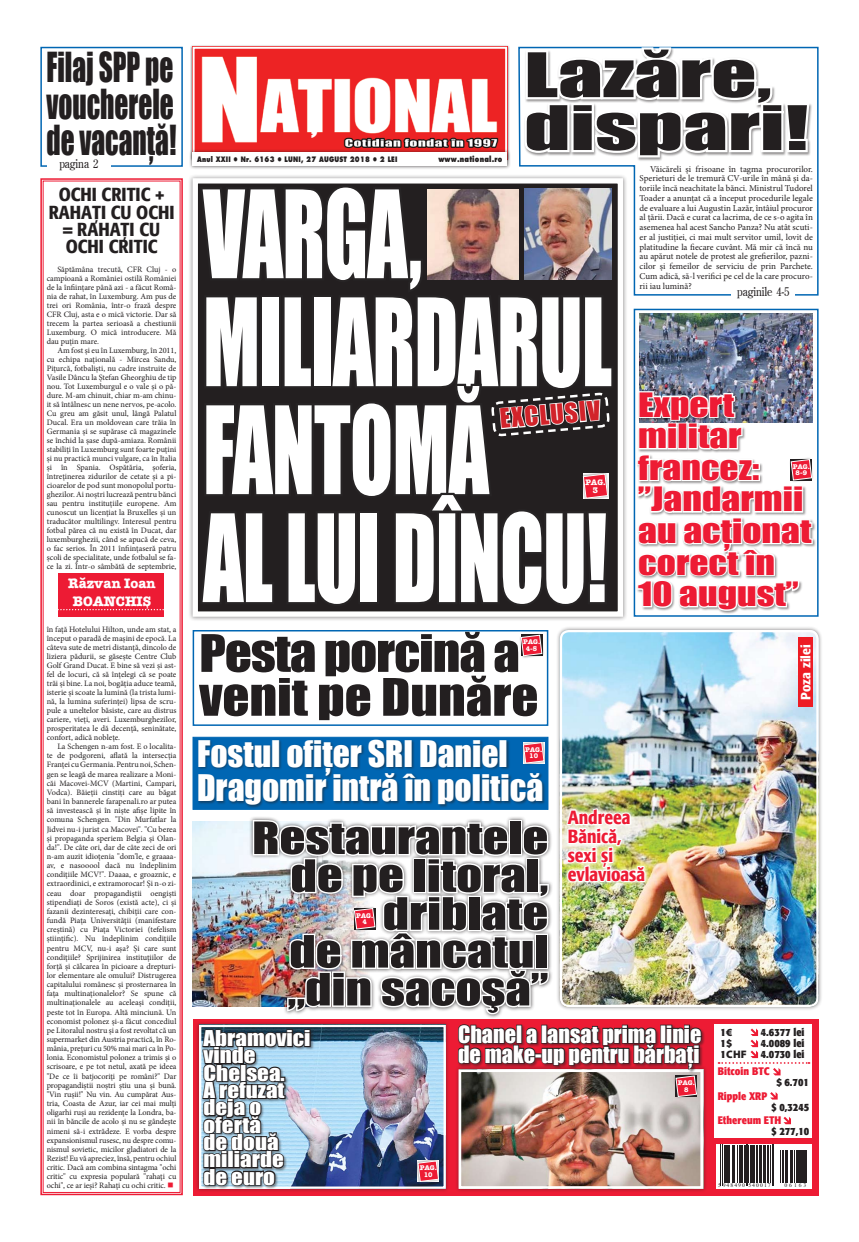
<style>
.page{position:relative;width:859px;height:1242px;background:#fff}
.page>*{position:absolute;margin:0;border:0;box-sizing:border-box;transform-origin:0 0}
.t1{font:112.27px/107.9px "Impact";letter-spacing:-.01em;color:#fff;scale:.71 1}
.t2{font:56.7px/52.9px "Impact";color:#231f20;scale:1.57 1}
.t3{font:47.7px/43.9px "Impact";letter-spacing:-.02em;color:#231f20;scale:1.11 1}
.t4{font:43.88px "Impact";color:#fff}
.t5{font:41.17px/37.9px "Impact";color:#231f20;text-align:right;scale:1.23 1}
.t6{font:38.03px/36.4px "Impact";color:#231f20;text-align:justify;scale:.72 1}
.t7{font:33.67px/34.2px "Impact";color:#fff}
.t8{font:30.83px/31.6px "Impact";color:#ed1b34;scale:1.22 1}
.t9{font:24.75px "Impact";color:#d2232a}
.t10{font:21.98px/20px "Impact";color:#fff}
.t11{font:20.02px/17.3px "Impact";color:#fff;scale:1.15 1}
.t12{font:500 condensed 18.98px/19px "R Formata";color:#ed1b34}
.t13{font:500 condensed 18.75px/17.2px "R Formata";color:#231f20;text-align:center}
.t14{font:13.65px/17.8px "American Type Writer Bold Rom";color:#fff;text-align:center}
.t15{font:500 condensed 13.42px "R Formata";color:#fff;scale:1.11 1}
.t16{font:300 12.08px "R Century";letter-spacing:-.01em;color:#231f20}
.t17{font:700 condensed 10.95px "R Formata";color:#231f20}
.t18{font:700 condensed 10.95px "R Formata";color:#ed1b34}
.t19{font:900 10.95px "Myriad Pro";color:#231f20}
.t20{font:9px/9.8px "Minion Pro";color:#231f20;text-align:justify}
.t21{font:8.25px/9.1px "Minion Pro";letter-spacing:-.005em;color:#231f20;text-align:justify}
.t22{font:7.95px "Futura Extra Bold Rom";letter-spacing:.03em;color:#231f20;scale:.8 1}
.t23{font:7.95px/7.9px "American Type Writer Bold Rom";color:#fff;text-align:center}
.t24{font:7.35px "Futura Extra Bold Rom";letter-spacing:.03em;color:#231f20;scale:.8 1}
.t25{font:6.75px/6.8px "American Type Writer Bold Rom";color:#fff;text-align:center}
.t26{font:5.7px "Times New Roman";letter-spacing:.18em;color:#231f20}
.s1{color:#ed1b34}
.s2{font-family:"Myriad Pro";font-weight:900;font-stretch:normal}
.s3{font-family:"R Formata";font-weight:700;font-stretch:condensed}
</style>
<div class="page">
<img style="left:193px;top:821px;width:5px;height:186px">
<svg style="left:40px;top:178px;width:143px;height:1018px"></svg>
<div style="left:556px;top:626px;width:270px;height:388px;background:#231f20;opacity:.5"></div>
<div style="left:59px;top:573px;width:105px;height:44px;background:#ed1b34"></div>
<svg style="left:52px;top:609px;width:121px;height:1px"></svg>
<div style="left:40px;top:47px;width:143px;height:120px;border:2px solid #0066b3"></div>
<div style="left:47px;top:156px;width:63px;height:17px;background:#fff"></div>
<div style="left:636px;top:390px;width:223px;height:253px;background:#fff"></div>
<img style="left:198px;top:45px;width:616px;height:1151px">
<h3 class="t6" style="left:47px;top:48px;width:182px">Filaj SPP pe voucherele de vacanţă!</h3>
<h3 class="t16" style="left:59px;top:156px;width:41px">pagina 2</h3>
<h3 class="t13" style="left:49px;top:186px;width:127px">OCHI CRITIC +<br>RAHAŢI CU OCHI = RAHAŢI CU<br>OCHI CRITIC</h3>
<p class="t21" style="left:47px;top:265px;width:131px;text-indent:11px">Săptămâna trecută, CFR Cluj - o campioană a României ostilă României de la înființare până azi - a făcut Româ&shy;nia de rahat, în Luxemburg. Am pus de trei ori România, într-o frază despre CFR Cluj, asta e o mică victorie. Dar să trecem la partea serioasă a chestiunii Luxemburg. O mică introducere. Mă dau puțin mare.</p>
<p class="t21" style="left:47px;top:346px;width:131px;text-indent:11px">Am fost și eu în Luxemburg, în 2011, cu echipa națională - Mircea Sandu, Pițurcă, fotbaliști, nu cadre instruite de Vasile Dâncu la Ștefan Gheorghiu de tip nou. Tot Luxemburgul e o vale și o pă&shy;dure. M-am chinuit, chiar m-am chinu&shy;it să întâlnesc un nene nervos, pe-acolo.<br>Cu greu am găsit unul, lângă Palatul Ducal. Era un moldovean care trăia în Germania și se supărase că magazinele se închid la șase după-amiaza. Românii stabiliți în Luxemburg sunt foarte puțini și nu practică munci vulgare, ca în Italia și în Spania. Ospătăria, șoferia, întreținerea zidurilor de cetate și a pi&shy;cioarelor de pod sunt monopolul portu&shy;ghezilor. Ai noștri lucrează pentru bănci sau pentru instituțiile europene. Am cunoscut un licențiat la Bruxelles și un traducător multilingv. Interesul pentru fotbal părea că nu există în Ducat, dar luxemburghezii, când se apucă de ceva, o fac serios. În 2011 înființaseră patru școli de specialitate, unde fotbalul se fa&shy;ce la zi. Într-o sâmbătă de septembrie,</p>
<h3 class="t14" style="left:68px;top:574px;width:89px">Răzvan Ioan<br>Boanchiş</h3>
<p class="t21" style="left:47px;top:625px;width:131px">în față Hotelului Hilton, unde am stat, a început o paradă de mașini de epocă. La câteva sute de metri distanță, dincolo de liziera pădurii, se găsește Centre Club Golf Grand Ducat. E bine să vezi și ast&shy;fel de locuri, că să înțelegi că se poate trăi și bine. La noi, bogăția aduce teamă, isterie și scoate la lumină (la trista lumi&shy;nă, la lumina suferinței) lipsa de scru&shy;pule a uneltelor băsiste, care au distrus cariere, vieți, averi. Luxemburghezilor, prosperitatea le dă decenţă, seninătate, confort, adică noblețe.</p>
<p class="t21" style="left:47px;top:742px;width:131px;text-indent:11px">La Schengen n-am fost. E o localita&shy;te de podgoreni, aflată la intersecția Franței cu Germania. Pentru noi, Schen&shy;gen se leagă de marea realizare a Moni&shy;căi Macovei-MCV (Martini, Campari, Vodca). Băieții cinstiți care au băgat bani în bannerele farapenali.ro ar putea să investească și în niște afișe lipite în comuna Schengen. "Din Murfatlar la Jidvei nu-i jurist ca Macovei". "Cu berea și propaganda speriem Belgia și Olan&shy;da!". De câte ori, dar de câte zeci de ori n-am auzit idioțenia "dom'le, e graaaa&shy;av, e nasooool dacă nu îndeplinim condițiile MCV!". Daaaa, e groaznic, e extraordinici, e extramorocar! Și n-o zi&shy;ceau doar propagandiștii oengişti stipendiați de Soros (există acte), ci și fazanii dezinteresați, chibiții care con&shy;fundă Piața Universității (manifestare creștină) cu Piața Victoriei (tefelism științific). Nu îndeplinim condițiile pentru MCV, nu-i așa? Și care sunt condițiile? Sprijinirea instituțiilor de forță și călcarea în picioare a drepturi&shy;lor elementare ale omului? Distrugerea capitalului românesc și prosternarea în fața multinaționalelor? Se spune că multinaționalele au aceleași condiții, peste tot în Europa. Altă minciună. Un economist polonez și-a făcut concediul pe Litoralul nostru și a fost revoltat că un supermarket din Austria practică, în Ro&shy;mânia, prețuri cu 50% mai mari ca în Po&shy;lonia. Economistul polonez a trimis și o scrisoare, e pe tot netul, axată pe ideea "De ce îi batjocoriți pe români?" Dar propagandiștii noștri știu una și bună. "Vin rușii!" Nu vin. Au cumpărat Aus&shy;tria, Coasta de Azur, iar cei mai mulți oligarhi ruși au rezidențe la Londra, ba&shy;nii în băncile de acolo și nu se gândește nimeni să-i extrădeze. E vorba despre expansionismul rusesc, nu despre comu&shy;nismul sovietic, micilor gladiatori de la Rezist! Eu vă apreciez, însă, pentru ochiul critic. Dacă am combina sintagma "ochi critic" cu expresia populară "rahaţi cu ochi", ce ar ieși? Rahaţi cu ochi critic. <span class="s1">■</span></p>
<h3 class="t4" style="left:318px;top:154px;width:9px;rotate:-180deg">‘</h3>
<p class="t24" style="left:197px;top:154px;width:252px">Anul XXII ● Nr. 6163 ● luni, 27 august 2018 ● 2 LEI</p>
<p class="t22" style="left:438px;top:154px;width:82px">www.national.ro</p>
<h2 class="t2" style="left:524px;top:47px;width:183px">Lazăre, dispari!</h2>
<h1 class="t1" style="left:203px;top:177px;width:577px">Varga, miliardarul fantomă<br>al lui Dîncu!</h1>
<h3 class="t9" style="left:498px;top:399px;width:102px;rotate:-5deg">excl usi v</h3>
<p class="t23" style="left:585px;top:478px;width:22px">PAG.<br>3</p>
<h3 class="t3" style="left:199px;top:630px;width:307px">Pesta porcină a venit pe Dunăre</h3>
<p class="t25" style="left:523px;top:638px;width:19px">PAG.<br>4-5</p>
<h3 class="t7" style="left:197px;top:735px;width:348px">Fostul ofiţer SRI Daniel<br>Dragomir intră în politică</h3>
<p class="t25" style="left:525px;top:746px;width:19px">PAG.<br>10</p>
<p class="t20" style="left:639px;top:164px;width:175px;text-indent:11px">Văicăreli și frisoane în tagma procurorilor.<br>Sperieturi de le tremură CV-urile în mână și da&shy;toriile încă neachitate la bănci. Ministrul Tudorel Toader a anunțat că a început procedurile legale de evaluare a lui Augustin Lazăr, întâiul procuror al țării. Dacă e curat ca lacrima, de ce s-o agita în asemenea hal acest Sancho Panza? Nu atât scuti&shy;er al justiției, ci mai mult servitor umil, lovit de platitudine la fiecare cuvânt. Mă mir că încă nu au apărut notele de protest ale grefierilor, pazni&shy;cilor și femeilor de serviciu de prin Parchete.<br>Cum adică, să-l verifici pe cel de la care procuro&shy;rii iau lumină?</p>
<h3 class="t16" style="left:737px;top:284px;width:54px">paginile 4-5</h3>
<h3 class="t8" style="left:638px;top:388px;width:144px">Expert militar francez: ”Jandarmii au acţionat corect în<br>10 august”</h3>
<p class="t25" style="left:793px;top:463px;width:19px">PAG.<br>8-9</p>
<h3 class="t15" style="left:798px;top:700px;width:52px;rotate:-90deg">POZA ZILEI</h3>
<h3 class="t5" style="left:252px;top:818px;width:242px">Restaurantele de pe litoral, driblate<br>de mâncatul „din sacoşă”</h3>
<p class="t25" style="left:356px;top:911px;width:19px">PAG.<br>4</p>
<h3 class="t12" style="left:568px;top:808px;width:79px">ANDREEA<br>BĂNICĂ,<br>SEXI ŞI<br>EVLAVIOASĂ</h3>
<h3 class="t11" style="left:204px;top:1029px;width:95px">Abramovici vinde<br>Chelsea.<br>A refuzat deja o ofertă<br>de două miliarde de euro</h3>
<h3 class="t10" style="left:458px;top:1023px;width:245px">Chanel a lansat prima linie de make-up pentru bărbaţi</h3>
<p class="t25" style="left:678px;top:1079px;width:19px">PAG.<br>8</p>
<p class="t25" style="left:420px;top:1164px;width:19px">PAG.<br>10</p>
<h3 class="t17" style="left:721px;top:1026px;width:13px">1<span class="s2">€</span></h3>
<h3 class="t17" style="left:761px;top:1026px;width:45px">4.6377 lei</h3>
<h3 class="t17" style="left:721px;top:1037px;width:13px">1<span class="s2">$</span></h3>
<h3 class="t17" style="left:761px;top:1037px;width:45px">4.0089 lei</h3>
<h3 class="t19" style="left:721px;top:1047px;width:28px"><span class="s3">1</span>chf</h3>
<h3 class="t17" style="left:761px;top:1048px;width:45px">4.0730 lei</h3>
<h3 class="t18" style="left:718px;top:1065px;width:54px">Bitcoin BTC</h3>
<h3 class="t17" style="left:776px;top:1076px;width:34px"><span class="s2">$</span> 6.701</h3>
<h3 class="t18" style="left:718px;top:1089px;width:51px">Ripple XRP</h3>
<h3 class="t17" style="left:771px;top:1100px;width:39px">$ 0,3245</h3>
<h3 class="t18" style="left:718px;top:1114px;width:65px">Ethereum ETH</h3>
<h3 class="t17" style="left:771px;top:1125px;width:39px">$ 277,10</h3>
<p class="t26" style="left:718px;top:1181px;width:54px">5 948490 540017</p>
<p class="t26" style="left:784px;top:1181px;width:24px">06163</p>
</div>
